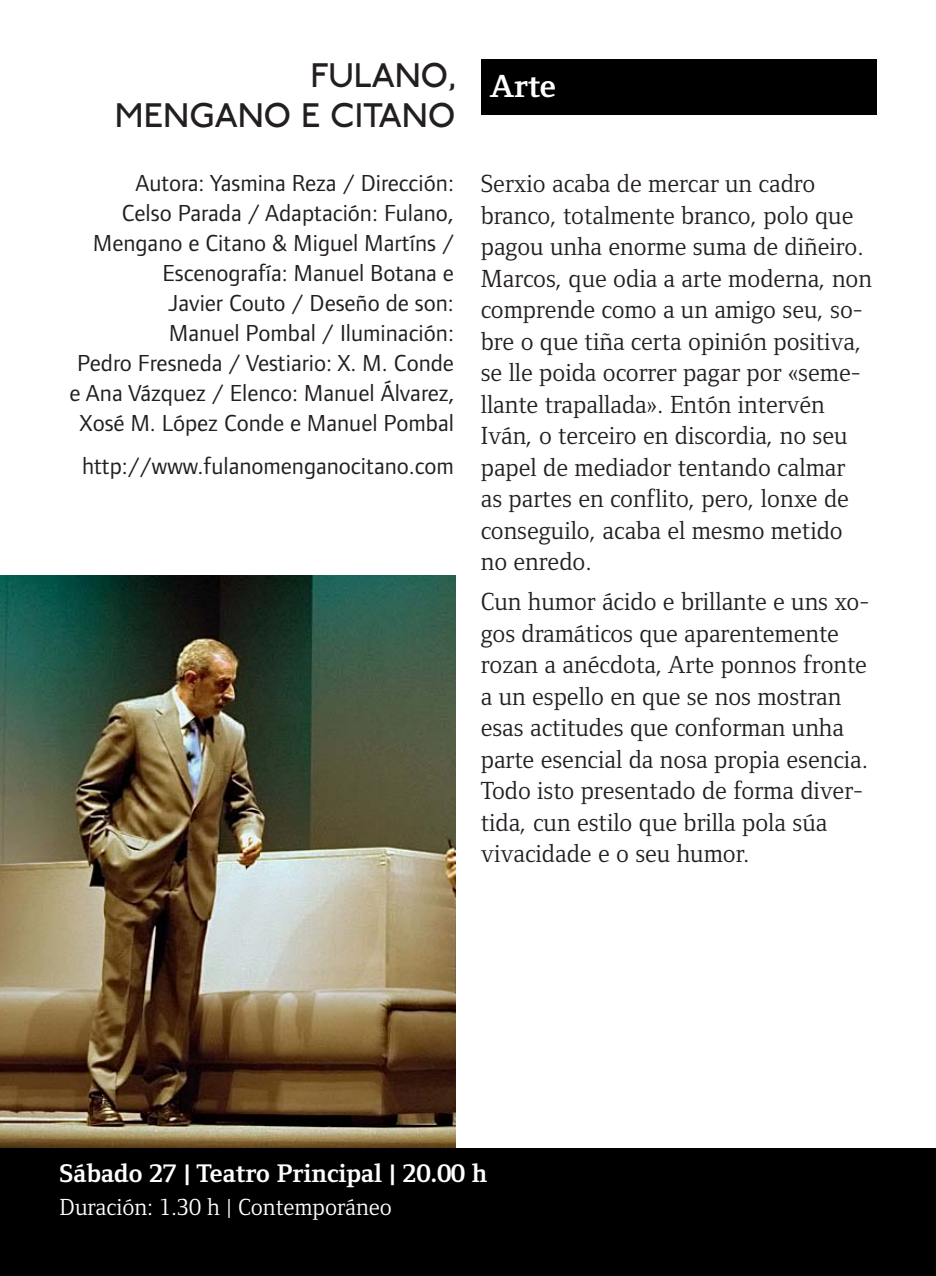
<style>
.page{position:relative;width:936px;height:1276px;background:#fff}
.page>*{position:absolute;margin:0;border:0;box-sizing:border-box;transform-origin:0 0}
.t1{font:36px/40.5px "P22 Johnston Underground";color:#231f20;text-align:right}
.t2{font:33px "Foundry Form Serif Bold OSF";color:#fff}
.t3{font:700 26.4px "Foundry Form Serif";color:#fff}
.t4{font:25.5px/31.5px "Foundry Form Serif";color:#231f20}
.t5{font:24px/30px "Foundry Form Sans";color:#231f20;text-align:right}
.t6{font:24px "Foundry Form Serif";color:#fff}
</style>
<div class="page">
<img style="left:0;top:576px;width:455px;height:572px">
<div style="left:0;top:1148px;width:935px;height:128px;background:#000"></div>
<div style="left:480px;top:60px;width:396px;height:55px;background:#000"></div>
<h1 class="t1" style="left:115px;top:59px;width:342px">FULANO,<br>MENGANO E CITANO</h1>
<p class="t5" style="left:69px;top:170px;width:387px">Autora: Yasmina Reza / Dirección:<br>Celso Parada / Adaptación: Fulano, Mengano e Citano &amp; Miguel Martíns / Escenografía: Manuel Botana e<br>Javier Couto / Deseño de son:<br>Manuel Pombal / Iluminación:<br>Pedro Fresneda / Vestiario: X. M. Conde e Ana Vázquez / Elenco: Manuel Álvarez, Xosé M. López Conde e Manuel Pombal</p>
<p class="t5" style="left:82px;top:453px;width:373px">http://www.fulanomenganocitano.com</p>
<p class="t2" style="left:489px;top:73px;width:68px">Arte</p>
<p class="t4" style="left:480px;top:170px;width:393px">Serxio acaba de mercar un cadro branco, totalmente branco, polo que pagou unha enorme suma de diñeiro.<br>Marcos, que odia a arte moderna, non comprende como a un amigo seu, so&shy;bre o que tiña certa opinión positiva, se lle poida ocorrer pagar por «seme&shy;llante trapallada». Entón intervén Iván, o terceiro en discordia, no seu papel de mediador tentando calmar as partes en conflito, pero, lonxe de conseguilo, acaba el mesmo metido no enredo.</p>
<p class="t4" style="left:480px;top:588px;width:390px">Cun humor ácido e brillante e uns xo&shy;gos dramáticos que aparentemente rozan a anécdota, Arte ponnos fronte a un espello en que se nos mostran esas actitudes que conforman unha parte esencial da nosa propia esencia.<br>Todo isto presentado de forma diver&shy;tida, cun estilo que brilla pola súa vivacidade e o seu humor.</p>
<p class="t3" style="left:60px;top:1162px;width:429px">Sábado 27 | Teatro Principal | 20.00 h</p>
<p class="t6" style="left:60px;top:1197px;width:334px">Duración: 1.30 h | Contemporáneo</p>
</div>
